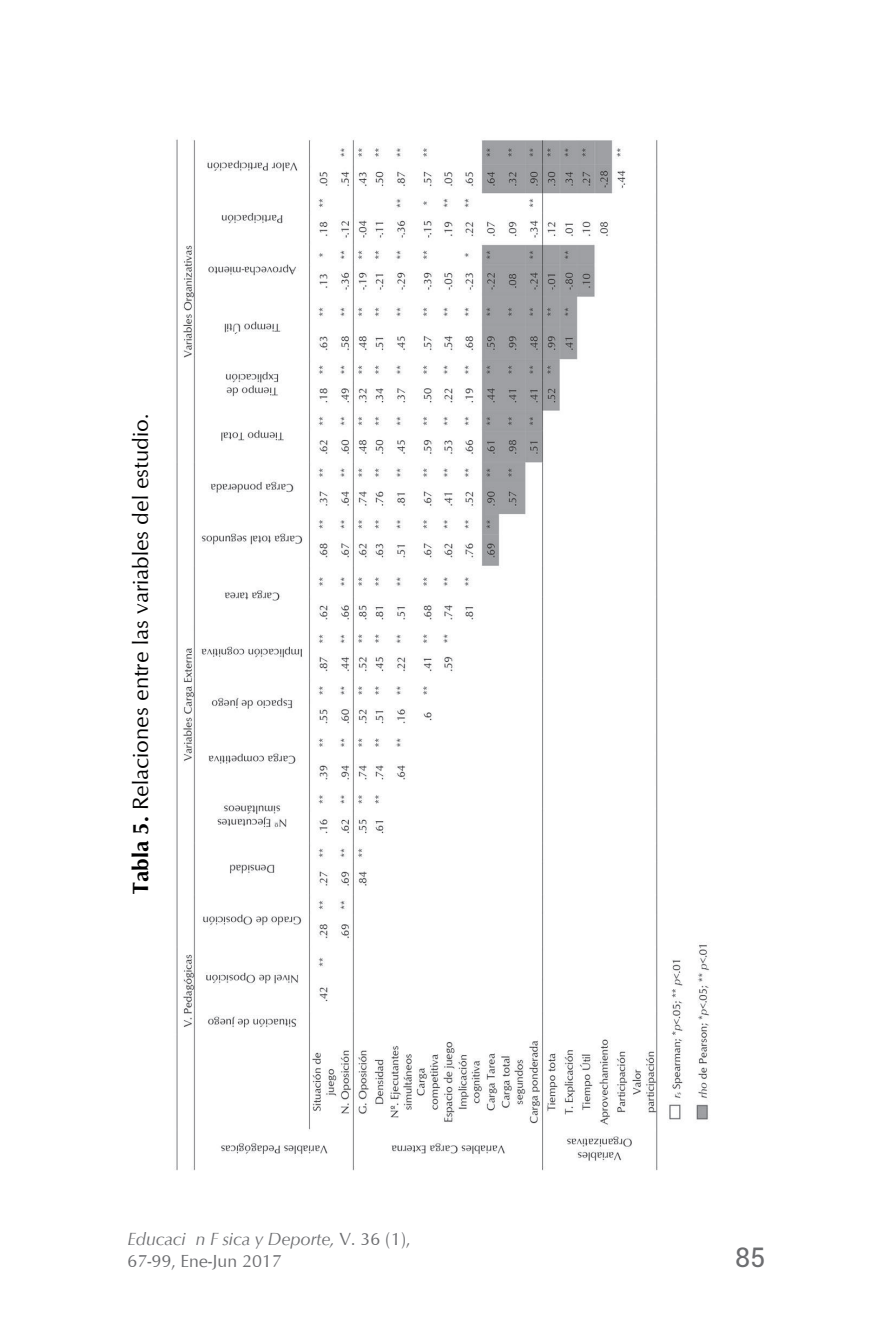
<style>
.page{position:relative;width:893px;height:1340px;background:#fff}
.page>*{position:absolute;margin:0;border:0;box-sizing:border-box;transform-origin:0 0}
.t1{font:27px "Roboto";color:#6c6d70}
.t2{font:22.5px "Optimum";color:#000001}
.t3{font:18px/22.5px "Optimum";color:#6c6d70}
.s1{font-weight:700}
.s2{font-style:italic}
</style>
<div class="page">
<img style="left:176px;top:139px;width:533px;height:1032px">
<p class="t2" style="left:127px;top:894px;width:481px;rotate:-90deg"><span class="s1">Tabla 5.</span> Relaciones entre las variables del estudio.</p>
<p class="t3" style="left:128px;top:1226px;width:284px"><span class="s2">Educación Física y Deporte,</span> V. 36 (1),<br>67-99, Ene-Jun 2017</p>
<h1 class="t1" style="left:735px;top:1238px;width:32px">85</h1>
</div>
